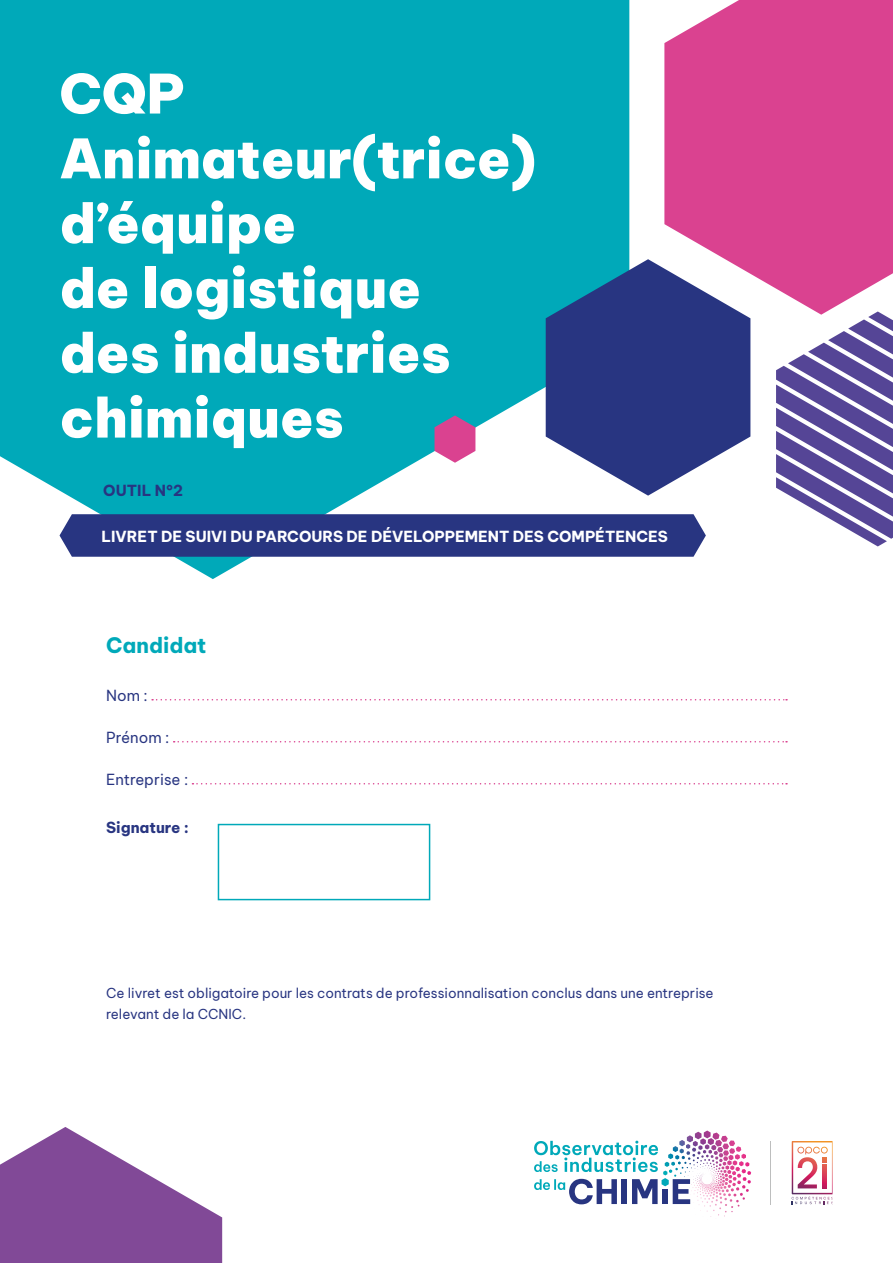
<style>
.page{position:relative;width:893px;height:1263px;background:#fff}
.page>*{position:absolute;margin:0;border:0;box-sizing:border-box;transform-origin:0 0}
.t1{font:900 54px/64.8px "Be Vietnam Pro";color:#fff}
.t2{font:700 21px "Be Vietnam Pro";color:#00a9b9}
.t3{font:700 15px "Be Vietnam Pro";color:#fff}
.t4{font:15px "Be Vietnam Pro";color:#283581}
.t5{font:700 15px "Be Vietnam Pro";color:#283581}
.t6{font:13.5px/21px "Be Vietnam Pro";color:#283581}
</style>
<div class="page">
<svg style="left:0;top:0;width:629px;height:579px;background:#1ab1c0"></svg>
<svg style="left:546px;top:259px;width:204px;height:237px;background:#445996"></svg>
<svg style="left:664px;top:0;width:229px;height:315px;background:#d9569c"></svg>
<svg style="left:0;top:1127px;width:222px;height:136px"></svg>
<svg style="left:434px;top:415px;width:41px;height:48px;background:#c068a3"></svg>
<svg style="left:776px;top:311px;width:117px;height:235px"></svg>
<svg style="left:152px;top:699px;width:635px;height:1px"></svg>
<svg style="left:174px;top:741px;width:613px;height:1px"></svg>
<svg style="left:192px;top:783px;width:595px;height:1px"></svg>
<div style="left:60px;top:514px;width:646px;height:43px;background:#283581"></div>
<hr style="left:771px;top:1141px;width:1px;height:63px;background:#bdbebe">
<svg style="left:792px;top:1141px;width:40px;height:63px"></svg>
<div style="left:622px;top:1179px;width:5px;height:25px;background:#283581"></div>
<svg style="left:632px;top:1178px;width:58px;height:26px"></svg>
<img style="left:668px;top:1130px;width:78px;height:36px">
<svg style="left:534px;top:1179px;width:83px;height:25px"></svg>
<svg style="left:534px;top:1141px;width:124px;height:31px"></svg>
<div style="left:218px;top:824px;width:212px;height:76px;border:2px solid #00a9b9"></div>
<h1 class="t1" style="left:60px;top:55px;width:478px">CQP<br>Animateur(trice) d’équipe<br>de logistique<br>des industries chimiques</h1>
<p class="t5" style="left:103px;top:478px;width:81px">OUTIL N°2</p>
<p class="t3" style="left:101px;top:523px;width:568px">LIVRET DE SUIVI DU PARCOURS DE DÉVELOPPEMENT DES COMPÉTENCES</p>
<h2 class="t2" style="left:106px;top:627px;width:102px">Candidat</h2>
<p class="t4" style="left:106px;top:682px;width:43px">Nom :</p>
<p class="t4" style="left:106px;top:724px;width:65px">Prénom :</p>
<p class="t4" style="left:106px;top:766px;width:84px">Entreprise :</p>
<p class="t5" style="left:106px;top:814px;width:84px">Signature :</p>
<p class="t6" style="left:106px;top:981px;width:609px">Ce livret est obligatoire pour les contrats de professionnalisation conclus dans une entreprise relevant de la CCNIC.</p>
</div>
